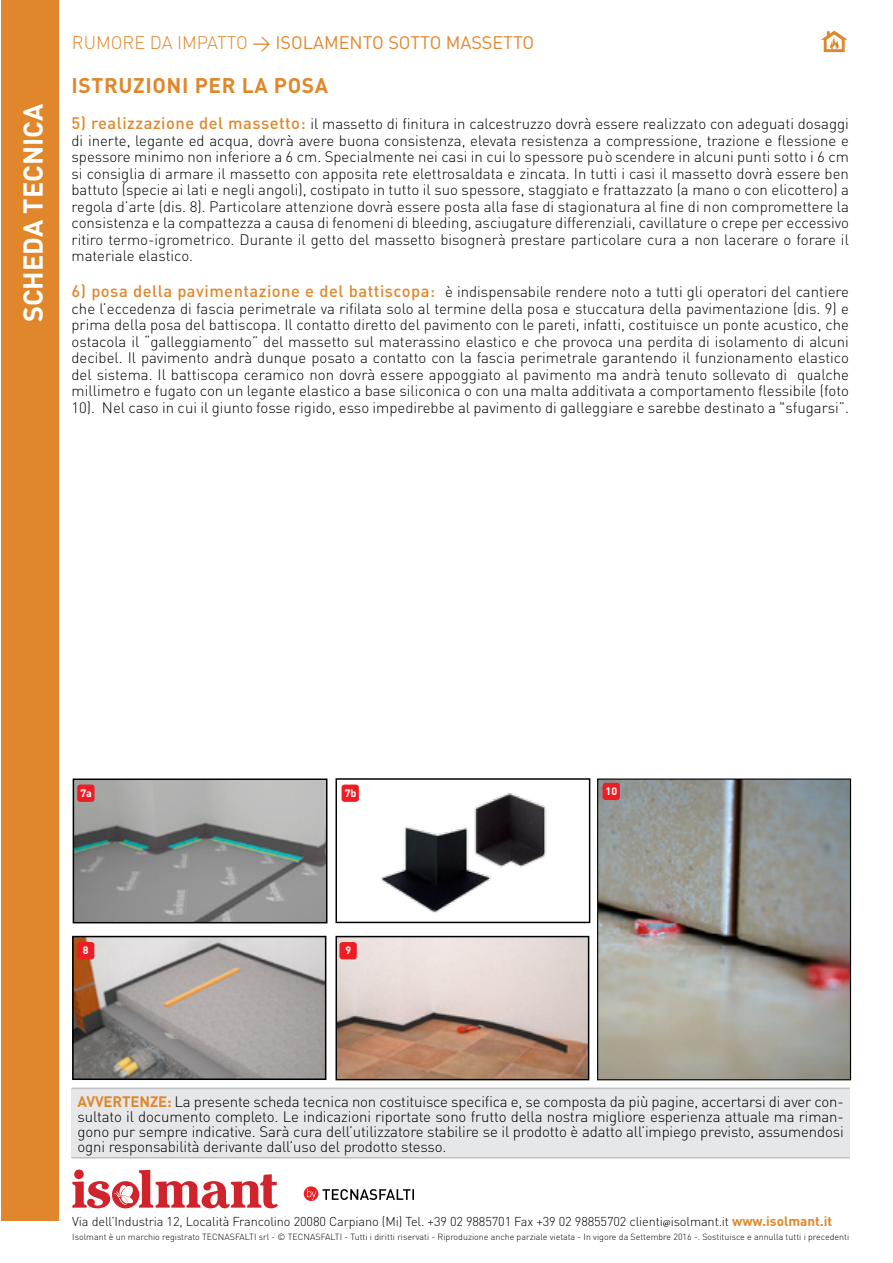
<style>
.page{position:relative;width:893px;height:1263px;background:#fff}
.page>*{position:absolute;margin:0;border:0;box-sizing:border-box;transform-origin:0 0}
.t1{font:700 27px "DIN";color:#fff}
.t2{font:700 21px "DIN";letter-spacing:.03em;color:#e0872b}
.t3{font:18px "DIN";color:#e0872b}
.t4{font:300 15px/16.5px "DIN";letter-spacing:-.005em;color:#000;text-align:justify}
.t5{font:300 12.75px "DIN";letter-spacing:-.01em;color:#000}
.t6{font:700 10.65px "DIN";color:#fff}
.t7{font:300 8.85px "DIN";color:#000}
.s1{font-weight:300}
.s2{font-weight:500;font-size:16.5px;color:#e0872b}
.s3{font-weight:700;color:#e0872b}
.s4{font-family:"Minion Pro";font-weight:400;font-size:10.5px}
.s5{font-weight:700;font-size:13.5px;color:#e0872b}
</style>
<div class="page">
<div style="left:1px;top:0;width:58px;height:1220px;background:#e0872b"></div>
<svg style="left:304px;top:1186px;width:14px;height:15px"></svg>
<svg style="left:322px;top:1189px;width:92px;height:11px"></svg>
<svg style="left:307px;top:1188px;width:9px;height:12px"></svg>
<svg style="left:72px;top:1169px;width:206px;height:39px"></svg>
<div style="left:72px;top:1088px;width:778px;height:70px;background:#e6e7e8"></div>
<hr style="left:72px;top:1087px;width:778px;height:2px;background:#bcbec0">
<hr style="left:72px;top:1157px;width:778px;height:1px;background:#bcbec0">
<svg style="left:821px;top:31px;width:27px;height:21px"></svg>
<img style="left:381px;top:793px;width:166px;height:120px">
<div style="left:335px;top:778px;width:255px;height:145px;border:2px solid #000"></div>
<svg style="left:335px;top:935px;width:255px;height:146px"></svg>
<img style="left:75px;top:939px;width:248px;height:138px">
<div style="left:72px;top:936px;width:254px;height:144px;border:2px solid #000"></div>
<div style="left:339px;top:942px;width:18px;height:17px;background:#ed1d24;border-radius:3px"></div>
<div style="left:77px;top:942px;width:17px;height:17px;background:#ed1d24;border-radius:3px"></div>
<svg style="left:597px;top:778px;width:255px;height:303px"></svg>
<div style="left:603px;top:783px;width:17px;height:17px;background:#ed1d24;border-radius:3px"></div>
<img style="left:76px;top:781px;width:248px;height:139px">
<div style="left:73px;top:778px;width:254px;height:145px;border:2px solid #000"></div>
<div style="left:77px;top:784px;width:18px;height:18px;background:#ed1d24;border-radius:3px"></div>
<div style="left:342px;top:784px;width:17px;height:18px;background:#ed1d24;border-radius:3px"></div>
<h1 class="t1" style="left:15px;top:322px;width:220px;rotate:-90deg">SCHEDA TECNICA</h1>
<p class="t3" style="left:72px;top:32px;width:464px"><span class="s1">RUMORE DA IMPATTO</span> &gt; ISOLAMENTO SOTTO MASSETTO</p>
<h2 class="t2" style="left:72px;top:72px;width:258px">ISTRUZIONI PER LA POSA</h2>
<p class="t4" style="left:72px;top:115px;width:779px"><span class="s2">5) realizzazione del massetto:</span> il massetto di finitura in calcestruzzo dovrà essere realizzato con adeguati dosaggi di inerte, legante ed acqua, dovrà avere buona consistenza, elevata resistenza a compressione, trazione e flessione e spessore minimo non inferiore a 6 cm. Specialmente nei casi in cui lo spessore può scendere in alcuni punti sotto i 6 cm si consiglia di armare il massetto con apposita rete elettrosaldata e zincata. In tutti i casi il massetto dovrà essere ben battuto (specie ai lati e negli angoli), costipato in tutto il suo spessore, staggiato e frattazzato (a mano o con elicottero) a regola d’arte (dis. 8). Particolare attenzione dovrà essere posta alla fase di stagionatura al fine di non compromettere la consistenza e la compattezza a causa di fenomeni di bleeding, asciugature differenziali, cavillature o crepe per eccessivo ritiro termo-igrometrico. Durante il getto del massetto bisognerà prestare particolare cura a non lacerare o forare il materiale elastico.</p>
<p class="t4" style="left:72px;top:283px;width:779px"><span class="s2">6) posa della pavimentazione e del battiscopa:</span> è indispensabile rendere noto a tutti gli operatori del cantiere che l’eccedenza di fascia perimetrale va rifilata solo al termine della posa e stuccatura della pavimentazione (dis. 9) e prima della posa del battiscopa. Il contatto diretto del pavimento con le pareti, infatti, costituisce un ponte acustico, che ostacola il “galleggiamento” del massetto sul materassino elastico e che provoca una perdita di isolamento di alcuni decibel. Il pavimento andrà dunque posato a contatto con la fascia perimetrale garantendo il funzionamento elastico del sistema. Il battiscopa ceramico non dovrà essere appoggiato al pavimento ma andrà tenuto sollevato di qualche millimetro e fugato con un legante elastico a base siliconica o con una malta additivata a comportamento flessibile (foto 10). Nel caso in cui il giunto fosse rigido, esso impedirebbe al pavimento di galleggiare e sarebbe destinato a "sfugarsi”.</p>
<p class="t6" style="left:81px;top:786px;width:13px">7a</p>
<p class="t6" style="left:345px;top:786px;width:13px">7b</p>
<p class="t6" style="left:606px;top:784px;width:13px">10</p>
<p class="t6" style="left:83px;top:943px;width:7px">8</p>
<p class="t6" style="left:345px;top:943px;width:7px">9</p>
<p class="t4" style="left:78px;top:1094px;width:768px;line-height:15px"><span class="s3">AVVERTENZE:</span> La presente scheda tecnica non costituisce specifica e, se composta da più pagine, accertarsi di aver con&shy;sultato il documento completo. Le indicazioni riportate sono frutto della nostra migliore esperienza attuale ma riman&shy;gono pur sempre indicative. Sarà cura dell’utilizzatore stabilire se il prodotto è adatto all’impiego previsto, assumendosi ogni responsabilità derivante dall’uso del prodotto stesso.</p>
<p class="t5" style="left:72px;top:1214px;width:761px">Via dell’Industria 12, Località Francolino 20080 Carpiano (Mi) Tel. +39 02 9885701 Fax +39 02 98855702 clienti<span class="s4">@</span>isolmant.it <span class="s5">www.isolmant.it</span></p>
<p class="t7" style="left:72px;top:1231px;width:778px">Isolmant è un marchio registrato TECNASFALTI srl - © TECNASFALTI - Tutti i diritti riservati - Riproduzione anche parziale vietata - In vigore da Settembre 2016 -. Sostituisce e annulla tutti i precedenti</p>
</div>
